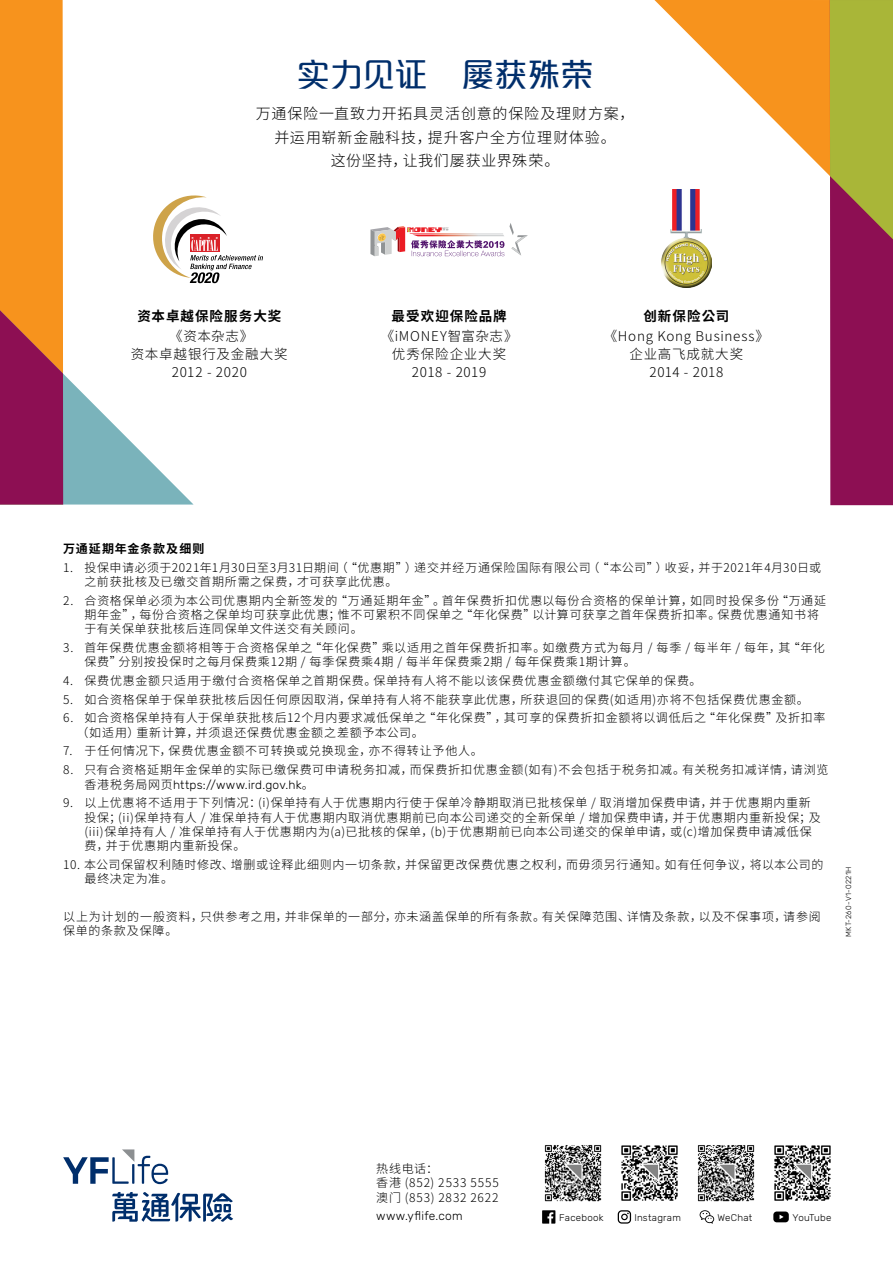
<style>
.page{position:relative;width:893px;height:1263px;background:#fff}
.page>*{position:absolute;margin:0;border:0;box-sizing:border-box;transform-origin:0 0}
.Chi_H1_dark_blue_22p{font:500 33px "M Elle HKS";letter-spacing:-.005em;color:#002e6b}
.Chi_body_10pt{font:300 15px "Noto Sans CJ Ksc";letter-spacing:.055em;color:#000}
.Chi_award_9pt{font:300 13.5px/18px "Noto Sans CJ Ktc";letter-spacing:.055em;color:#000;text-align:center}
.Chi_award_Bold_9pt{font:300 13.5px/18px "Noto Sans CJ Ktc";letter-spacing:.055em;color:#000;text-align:center}
.Chi_award_Bold_9pt-2{font:700 13.5px "Noto Sans CJ Ktc";letter-spacing:.08em;color:#000}
.Chi_T_C{font:300 12px/14.2px "Noto Sans CJ Ksc";letter-spacing:.06em;color:#000}
.t1{font:300 12px "Rubik";letter-spacing:.025em;color:#000}
.Chi_T_C_head{font:700 12px "Noto Sans CJ Ksc";letter-spacing:.08em;color:#000}
.t2{font:300 9.75px "Rubik";letter-spacing:.02em;color:#000}
.t3{font:300 9.75px "Rubik";letter-spacing:-.01em;color:#000}
.t4{font:300 7.5px "Rubik";letter-spacing:.04em;color:#000}
.s1{font-family:"Rubik"}
</style>
<div class="page">
<svg style="left:654px;top:0;width:176px;height:176px"></svg>
<svg style="left:830px;top:0;width:63px;height:505px;background:#99554a"></svg>
<svg style="left:112px;top:1192px;width:121px;height:30px"></svg>
<svg style="left:63px;top:1149px;width:105px;height:35px"></svg>
<img style="left:774px;top:1145px;width:57px;height:56px">
<svg style="left:773px;top:1211px;width:16px;height:11px"></svg>
<img style="left:621px;top:1145px;width:57px;height:56px">
<svg style="left:618px;top:1210px;width:13px;height:13px"></svg>
<img style="left:697px;top:1145px;width:58px;height:57px">
<svg style="left:700px;top:1210px;width:14px;height:13px"></svg>
<img style="left:544px;top:1145px;width:57px;height:57px">
<svg style="left:542px;top:1210px;width:13px;height:13px"></svg>
<svg style="left:370px;top:223px;width:158px;height:33px"></svg>
<img style="left:661px;top:189px;width:50px;height:99px">
<svg style="left:0;top:0;width:263px;height:504px"></svg>
<p class="Chi_H1_dark_blue_22p" style="left:297px;top:51px;width:298px">實力見證 屢獲殊榮</p>
<p class="Chi_body_10pt" style="left:256px;top:105px;width:380px">万通保险一直致力开拓具灵活创意的保险及理财方案，</p>
<p class="Chi_body_10pt" style="left:274px;top:129px;width:343px">并运用崭新金融科技，提升客户全方位理财体验。</p>
<p class="Chi_body_10pt" style="left:331px;top:153px;width:230px">这份坚持，让我们屡获业界殊荣。</p>
<p class="Chi_award_Bold_9pt-2" style="left:137px;top:308px;width:146px">资本卓越保险服务大奖</p>
<p class="Chi_award_9pt" style="left:131px;top:328px;width:158px">《资本杂志》<br>资本卓越银行及金融大奖<br>2012 - 2020</p>
<p class="Chi_award_Bold_9pt-2" style="left:391px;top:308px;width:117px">最受欢迎保险品牌</p>
<p class="Chi_award_9pt" style="left:381px;top:328px;width:138px">《iMONEY智富杂志》优秀保险企业大奖<br>2018 - 2019</p>
<p class="Chi_award_Bold_9pt-2" style="left:643px;top:308px;width:88px">创新保险公司</p>
<p class="Chi_award_Bold_9pt" style="left:604px;top:328px;width:166px">《Hong Kong Business》企业高飞成就大奖<br>2014 - 2018</p>
<p class="Chi_T_C_head" style="left:63px;top:542px;width:143px">万通延期年金条款及细则</p>
<p class="Chi_T_C" style="left:84px;top:560px;width:738px;text-indent:-21px">1. 投保申请必须于2021年1月30日至3月31日期间（“优惠期”）递交并经万通保险国际有限公司（“本公司”）收妥，并于2021年4月30日或之前获批核及已缴交首期所需之保费，才可获享此优惠。</p>
<p class="Chi_T_C" style="left:84px;top:593px;width:743px;text-indent:-21px">2. 合资格保单必须为本公司优惠期内全新签发的“万通延期年金”。首年保费折扣优惠以每份合资格的保单计算，如同时投保多份“万通延期年金”，每份合资格之保单均可获享此优惠；惟不可累积不同保单之“年化保费”以计算可获享之首年保费折扣率。保费优惠通知书将于有关保单获批核后连同保单文件送交有关顾问。</p>
<p class="Chi_T_C" style="left:84px;top:641px;width:742px;text-indent:-21px">3. 首年保费优惠金额将相等于合资格保单之“年化保费”乘以适用之首年保费折扣率。如缴费方式为每月 / 每季 / 每半年 / 每年，其“年化保费”分别按投保时之每月保费乘12期 / 每季保费乘4期 / 每半年保费乘2期 / 每年保费乘1期计算。</p>
<p class="Chi_T_C" style="left:63px;top:674px;width:640px">4. 保费优惠金额只适用于缴付合资格保单之首期保费。保单持有人将不能以该保费优惠金额缴付其它保单的保费。</p>
<p class="Chi_T_C" style="left:63px;top:692px;width:747px">5. 如合资格保单于保单获批核后因任何原因取消，保单持有人将不能获享此优惠，所获退回的保费(如适用)亦将不包括保费优惠金额。</p>
<p class="Chi_T_C" style="left:76px;top:711px;width:750px;text-indent:-13px">6. 如合资格保单持有人于保单获批核后12个月内要求减低保单之“年化保费”，其可享的保费折扣金额将以调低后之“年化保费”及折扣率（如适用）重新计算，并须退还保费优惠金额之差额予本公司。</p>
<p class="Chi_T_C" style="left:63px;top:744px;width:421px">7. 于任何情况下，保费优惠金额不可转换或兑换现金，亦不得转让予他人。</p>
<p class="Chi_T_C" style="left:84px;top:763px;width:745px;text-indent:-21px">8. 只有合资格延期年金保单的实际已缴保费可申请税务扣减，而保费折扣优惠金额(如有)不会包括于税务扣减。有关税务扣减详情，请浏览香港税务局网页<span class="s1">https://www.ird.gov.hk</span>。</p>
<p class="Chi_T_C" style="left:84px;top:796px;width:738px;text-indent:-21px">9. 以上优惠将不适用于下列情况：(i)保单持有人于优惠期内行使于保单冷静期取消已批核保单 / 取消增加保费申请，并于优惠期内重新投保；(ii)保单持有人 / 准保单持有人于优惠期内取消优惠期前已向本公司递交的全新保单 / 增加保费申请，并于优惠期内重新投保；及(iii)保单持有人 / 准保单持有人于优惠期内为(a)已批核的保单，(b)于优惠期前已向本公司递交的保单申请，或(c)增加保费申请减低保费，并于优惠期内重新投保。</p>
<p class="Chi_T_C" style="left:84px;top:857px;width:740px;text-indent:-21px">10. 本公司保留权利随时修改、增删或诠释此细则内一切条款，并保留更改保费优惠之权利，而毋须另行通知。如有任何争议，将以本公司的最终决定为准。</p>
<p class="Chi_T_C" style="left:63px;top:909px;width:759px">以上为计划的一般资料，只供参考之用，并非保单的一部分，亦未涵盖保单的所有条款。有关保障范围、详情及条款，以及不保事项，请参阅保单的条款及保障。</p>
<p class="t4" style="left:844px;top:937px;width:72px;rotate:-90deg">MKT-260-V1-0221H</p>
<p class="Chi_T_C" style="left:376px;top:1162px;width:124px">热线电话：<br>香港 (852) 2533 5555澳门 (853) 2832 2622</p>
<p class="t1" style="left:376px;top:1209px;width:88px">www.yflife.com</p>
<p class="t2" style="left:559px;top:1212px;width:46px">Facebook</p>
<p class="t2" style="left:634px;top:1212px;width:48px">Instagram</p>
<p class="t2" style="left:717px;top:1212px;width:36px">WeChat</p>
<p class="t3" style="left:793px;top:1212px;width:40px">YouTube</p>
</div>
